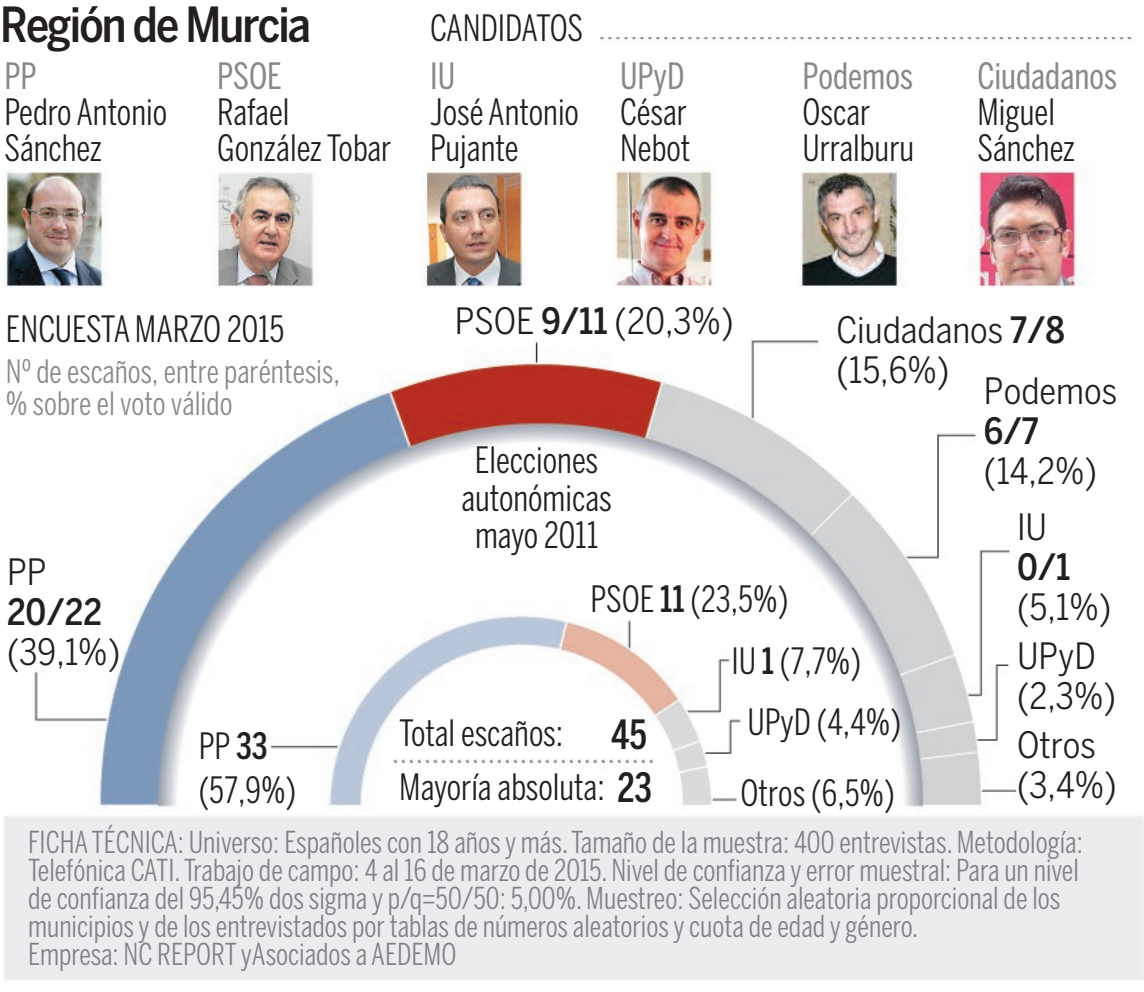
<style>
.page{position:relative;width:1144px;height:992px;background:#fff}
.page>*{position:absolute;margin:0;border:0;box-sizing:border-box;transform-origin:0 0}
.t1{font:500 48px "Benton Sans Cond";letter-spacing:-.04em;color:#231f20}
.t2{font:36px/36px "Benton Sans Comp";color:#231f20}
.t3{font:36px/40px "Benton Sans Cond";color:#231f20}
.t4{font:36px "Benton Sans Comp";color:#87898c}
.t5{font:500 36px "Benton Sans Cond";color:#231f20}
.t6{font:32px/32px "Benton Sans Comp";color:#87898c}
.t7{font:30px/28px "Benton Sans Comp";color:#808285}
.s1{font-weight:500}
.s2{font-weight:500;font-size:40px}
</style>
<div class="page">
<img style="left:4px;top:37px;width:1139px;height:943px">
<h1 class="t1" style="left:0;top:5px;width:312px">Región de Murcia</h1>
<p class="t2" style="left:430px;top:13px;width:154px">CANDIDATOS</p>
<p class="t4" style="left:4px;top:62px;width:33px">PP</p>
<p class="t2" style="left:4px;top:97px;width:164px">Pedro Antonio<br>Sánchez</p>
<p class="t4" style="left:217px;top:62px;width:66px">PSOE</p>
<p class="t2" style="left:217px;top:97px;width:176px">Rafael<br>González Tobar</p>
<p class="t4" style="left:430px;top:62px;width:27px">IU</p>
<p class="t2" style="left:430px;top:97px;width:150px">José Antonio<br>Pujante</p>
<p class="t4" style="left:620px;top:62px;width:66px">UPyD</p>
<p class="t2" style="left:620px;top:97px;width:72px">César<br>Nebot</p>
<p class="t4" style="left:802px;top:62px;width:112px">Podemos</p>
<p class="t2" style="left:802px;top:97px;width:113px">Oscar<br>Urralburu</p>
<p class="t4" style="left:977px;top:62px;width:141px">Ciudadanos</p>
<p class="t2" style="left:977px;top:97px;width:99px">Miguel<br>Sánchez</p>
<p class="t3" style="left:454px;top:304px;width:280px">PSOE <span class="s1">9/11</span> (20,3%)</p>
<p class="t2" style="left:6px;top:314px;width:280px">ENCUESTA MARZO 2015</p>
<p class="t6" style="left:6px;top:358px;width:335px">Nº de escaños, entre paréntesis, % sobre el voto válido</p>
<p class="t3" style="left:836px;top:313px;width:230px">Ciudadanos <span class="s1">7/8 </span>(15,6%)</p>
<p class="t3" style="left:983px;top:373px;width:135px">Podemos</p>
<p class="t5" style="left:983px;top:416px;width:56px">6/7</p>
<p class="t3" style="left:983px;top:453px;width:114px">(14,2%)</p>
<p class="t2" style="left:461px;top:445px;width:152px;line-height:37.2px;text-align:center">Elecciones autonómicas mayo 2011</p>
<p class="t3" style="left:1016px;top:509px;width:32px">IU</p>
<p class="t5" style="left:1016px;top:552px;width:55px">0/1</p>
<p class="t3" style="left:1016px;top:589px;width:96px">(5,1%)</p>
<p class="t3" style="left:7px;top:555px;width:41px">PP</p>
<p class="t5" style="left:7px;top:597px;width:97px">20/22</p>
<p class="t3" style="left:7px;top:635px;width:115px">(39,1%)</p>
<p class="t2" style="left:590px;top:584px;width:199px">PSOE <span class="s1">11</span> (23,5%)</p>
<p class="t3" style="left:1016px;top:638px;width:100px">UPyD (2,3%)</p>
<p class="t3" style="left:1016px;top:727px;width:101px">Otros (3,4%)</p>
<p class="t2" style="left:731px;top:646px;width:131px">IU <span class="s1">1</span> (7,7%)</p>
<p class="t2" style="left:740px;top:690px;width:162px;line-height:70.4px">UPyD (4,4%)<br>Otros (6,5%)</p>
<p class="t7" style="left:28px;top:830px;width:1056px">FICHA TÉCNICA: Universo: Españoles con 18 años y más. Tamaño de la muestra: 400 entrevistas. Metodología:<br>Telefónica CATI. Trabajo de campo: 4 al 16 de marzo de 2015. Nivel de confianza y error muestral: Para un nivel de confianza del 95,45% dos sigma y p/q=50/50: 5,00%. Muestreo: Selección aleatoria proporcional de los municipios y de los entrevistados por tablas de números aleatorios y cuota de edad y género.<br>Empresa: NC REPORT yAsociados a AEDEMO</p>
<p class="t2" style="left:399px;top:709px;width:254px;line-height:54px">Total escaños: <span class="s2">45<br></span>Mayoría absoluta: <span class="s2">23</span></p>
<p class="t2" style="left:199px;top:726px;width:99px;line-height:44px">PP <span class="s1">33 </span>(57,9%)</p>
</div>
